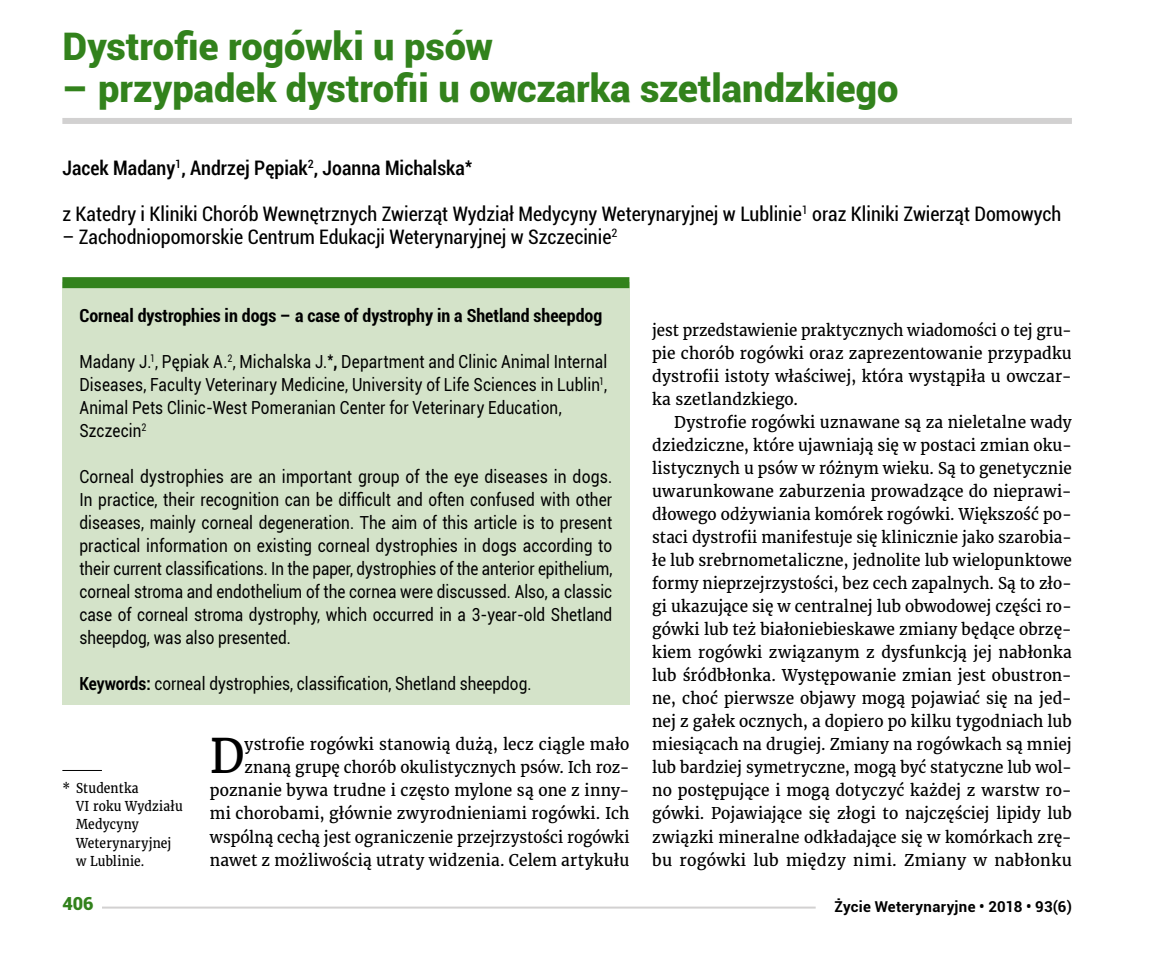
<style>
.page{position:relative;width:1174px;height:970px;background:#fff}
.page>*{position:absolute;margin:0;border:0;box-sizing:border-box;transform-origin:0 0}
.t1{font:47px "Merriweather";color:#000}
.t2{font:900 38px "Roboto";color:#32821c}
.t3{font:condensed 20px "Roboto";color:#000}
.t4{font:500 condensed 20px "Roboto";color:#000}
.t5{font:18px/23px "Roboto";letter-spacing:.005em;color:#000;text-align:justify;scale:.87 1}
.t6{font:18px/23px "Roboto";letter-spacing:.005em;color:#000;scale:.85 1}
.t7{font:700 condensed 18px "Roboto";color:#000}
.t8{font:900 18px "Roboto";color:#32821c}
.t9{font:16px/23px "Merriweather";letter-spacing:.01em;color:#000;text-align:right}
.t10{font:16px/23px "Merriweather";letter-spacing:.01em;color:#000;text-align:justify;scale:.95 1}
.t11{font:700 15px "Roboto";letter-spacing:.02em;color:#000}
.t12{font:13.4px/18px "Merriweather";letter-spacing:.015em;color:#000;scale:.9 1}
.s1{font-weight:700}
</style>
<div class="page">
<div style="left:62px;top:118px;width:1009px;height:6px;background:#d2d1d1"></div>
<div style="left:62px;top:282px;width:567px;height:422px;background:#d4e3c9"></div>
<div style="left:62px;top:277px;width:567px;height:11px;background:#32821c"></div>
<hr style="left:62px;top:770px;width:40px;height:1px;background:#000">
<hr style="left:62px;top:906px;width:753px;height:2px;background:#d2d1d1">
<div style="left:62px;top:896px;width:40px;height:20px;background:#fff"></div>
<h2 class="t2" style="left:62px;top:19px;width:432px">Dystrofie rogówki u psów</h2>
<h2 class="t2" style="left:62px;top:61px;width:837px">– przypadek dystrofii u owczarka szetlandzkiego</h2>
<p class="t4" style="left:62px;top:154px;width:411px">Jacek Madany<sup>1</sup>, Andrzej Pępiak<sup>2</sup>, Joanna Michalska*</p>
<p class="t3" style="left:62px;top:200px;width:1000px">z Katedry i Kliniki Chorób Wewnętrznych Zwierząt Wydział Medycyny Weterynaryjnej w Lublinie<sup>1</sup> oraz Kliniki Zwierząt Domowych</p>
<p class="t3" style="left:62px;top:223px;width:556px">– Zachodniopomorskie Centrum Edukacji Weterynaryjnej w Szczecinie<sup>2</sup></p>
<p class="t7" style="left:79px;top:303px;width:524px">Corneal dystrophies in dogs – a case of dystrophy in a Shetland sheepdog</p>
<p class="t6" style="left:79px;top:349px;width:622px">Madany J.<sup>1</sup>, Pępiak A.<sup>2</sup>, Michalska J.*<span class="s1">,</span> Department and Clinic Animal Internal Diseases, Faculty Veterinary Medicine, University of Life Sciences in Lublin<sup>1</sup>, Animal Pets Clinic-West Pomeranian Center for Veterinary Education, Szczecin<sup>2</sup></p>
<p class="t5" style="left:79px;top:464px;width:614px">Corneal dystrophies are an important group of the eye diseases in dogs.<br>In practice, their recognition can be difficult and often confused with other diseases, mainly corneal degeneration. The aim of this article is to present practical information on existing corneal dystrophies in dogs according to their current classifications. In the paper, dystrophies of the anterior epithelium, corneal stroma and endothelium of the cornea were discussed. Also, a classic case of corneal stroma dystrophy, which occurred in a 3-year-old Shetland sheepdog, was also presented.</p>
<p class="t6" style="left:79px;top:671px;width:533px"><span class="s1">Keywords:</span> corneal dystrophies, classification, Shetland sheepdog.</p>
<p class="t10" style="left:652px;top:319px;width:443px">jest przedstawienie praktycznych wiadomości o tej gru&shy;pie chorób rogówki oraz zaprezentowanie przypadku dystrofii istoty właściwej, która wystąpiła u owczar&shy;ka szetlandzkiego.</p>
<p class="t9" style="left:652px;top:411px;width:421px;text-align:justify;text-indent:22px">Dystrofie rogówki uznawane są za nieletalne wady dziedziczne, które ujawniają się w postaci zmian oku&shy;listycznych u psów w różnym wieku. Są to genetycznie uwarunkowane zaburzenia prowadzące do nieprawi&shy;dłowego odżywiania komórek rogówki. Większość po&shy;staci dystrofii manifestuje się klinicznie jako szarobia&shy;łe lub srebrnometaliczne, jednolite lub wielopunktowe formy nieprzejrzystości, bez cech zapalnych. Są to zło&shy;gi ukazujące się w centralnej lub obwodowej części ro&shy;gówki lub też białoniebieskawe zmiany będące obrzę&shy;kiem rogówki związanym z dysfunkcją jej nabłonka lub śródbłonka. Występowanie zmian jest obustron&shy;ne, choć pierwsze objawy mogą pojawiać się na jed&shy;nej z gałek ocznych, a dopiero po kilku tygodniach lub miesiącach na drugiej. Zmiany na rogówkach są mniej lub bardziej symetryczne, mogą być statyczne lub wol&shy;no postępujące i mogą dotyczyć każdej z warstw ro&shy;gówki. Pojawiające się złogi to najczęściej lipidy lub związki mineralne odkładające się w komórkach zrę&shy;bu rogówki lub między nimi. Zmiany w nabłonku</p>
<p class="t9" style="left:210px;top:733px;width:421px">ystrofie rogówki stanowią dużą, lecz ciągle mało znaną grupę chorób okulistycznych psów. Ich roz&shy;poznanie bywa trudne i często mylone są one z inny&shy;mi chorobami, głównie zwyrodnieniami rogówki. Ich wspólną cechą jest ograniczenie przejrzystości rogówki nawet z możliwością utraty widzenia. Celem artykułu</p>
<h1 class="t1" style="left:210px;top:727px;width:36px">D</h1>
<p class="t12" style="left:76px;top:779px;width:120px;text-indent:-14px">* Studentka<br>VI roku Wydziału<br>Medycyny<br>Weterynaryjnej w Lublinie.</p>
<p class="t8" style="left:62px;top:891px;width:33px">406</p>
<p class="t11" style="left:834px;top:895px;width:239px">Życie Weterynaryjne • 2018 • 93(6)</p>
</div>
